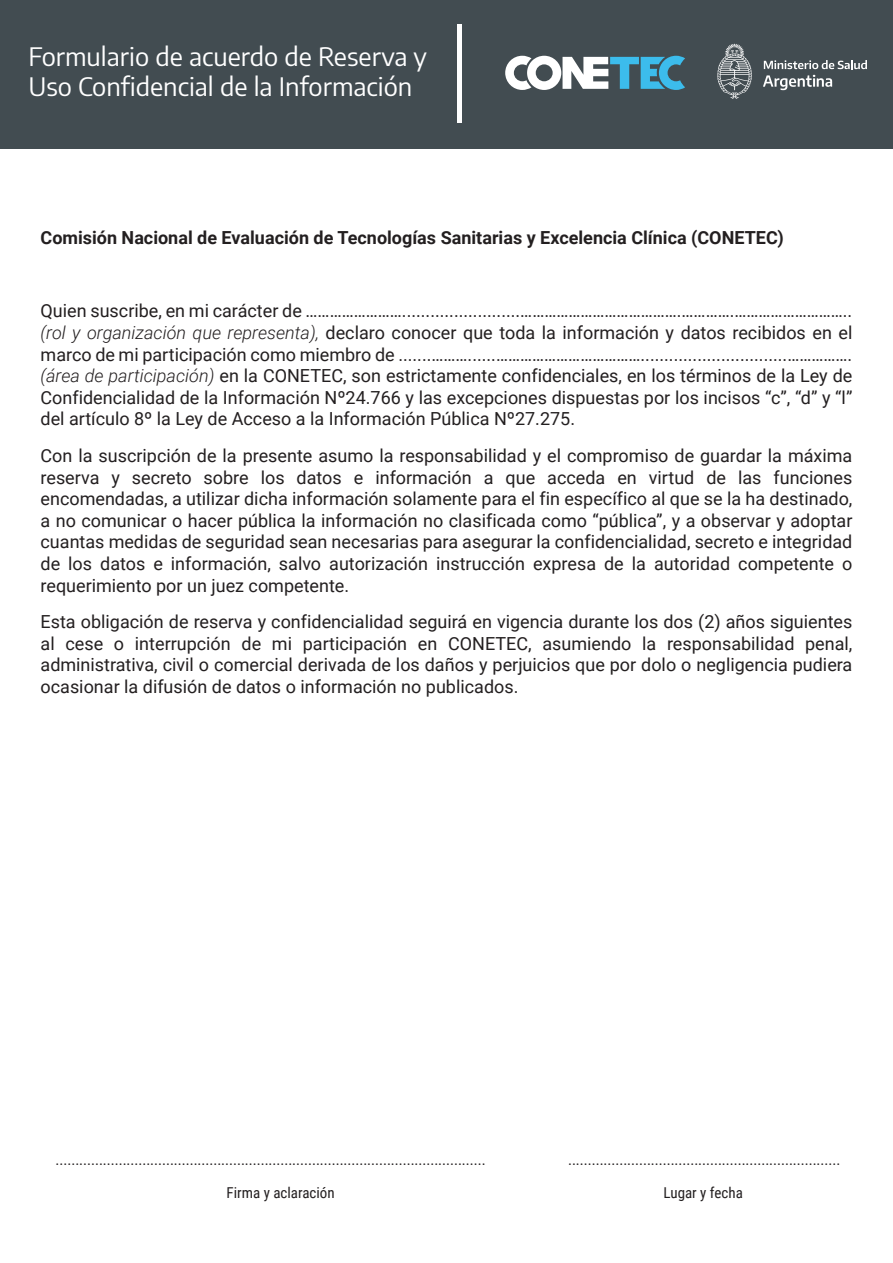
<style>
.page{position:relative;width:893px;height:1263px;background:#fff}
.page>*{position:absolute;margin:0;border:0;box-sizing:border-box;transform-origin:0 0}
.t1{font:25.5px/30.6px "Encode Sans";color:#fff}
.t2{font:18px/21.6px "Roboto";color:#231f20;text-align:justify}
.t3{font:700 18px "Roboto";color:#231f20}
.t4{font:15px "Roboto Condensed";color:#231f20}
.s1{font-weight:300;font-style:italic}
</style>
<div class="page">
<div style="left:0;top:0;width:893px;height:149px;background:#424c51"></div>
<div style="left:457px;top:24px;width:5px;height:99px;background:#fff"></div>
<svg style="left:717px;top:44px;width:35px;height:55px"></svg>
<svg style="left:763px;top:75px;width:69px;height:15px"></svg>
<svg style="left:764px;top:60px;width:103px;height:9px"></svg>
<svg style="left:505px;top:56px;width:180px;height:34px"></svg>
<h1 class="t1" style="left:28px;top:40px;width:400px">Formulario de acuerdo de Reserva y<br>Uso Confidencial de la Información</h1>
<p class="t3" style="left:41px;top:225px;width:745px">Comisión Nacional de Evaluación de Tecnologías Sanitarias y Excelencia Clínica (CONETEC)</p>
<p class="t2" style="left:41px;top:299px;width:813px">Quien suscribe, en mi carácter de …………………….........................………………………………….………….……………………….. <span class="s1">(rol y organización que representa),</span> declaro conocer que toda la información y datos recibidos en el marco de mi participación como miembro de .......………......………………………………...............................……………. <span class="s1">(área de participación)</span> en la CONETEC, son estrictamente confidenciales, en los términos de la Ley de Confidencialidad de la Información Nº24.766 y las excepciones dispuestas por los incisos “c”, “d” y “l” del artículo 8º la Ley de Acceso a la Información Pública Nº27.275.</p>
<p class="t2" style="left:41px;top:444px;width:813px">Con la suscripción de la presente asumo la responsabilidad y el compromiso de guardar la máxima reserva y secreto sobre los datos e información a que acceda en virtud de las funciones encomendadas, a utilizar dicha información solamente para el fin específico al que se la ha destinado, a no comunicar o hacer pública la información no clasificada como “pública”, y a observar y adoptar cuantas medidas de seguridad sean necesarias para asegurar la confidencialidad, secreto e integridad de los datos e información, salvo autorización instrucción expresa de la autoridad competente o requerimiento por un juez competente.</p>
<p class="t2" style="left:41px;top:610px;width:813px">Esta obligación de reserva y confidencialidad seguirá en vigencia durante los dos (2) años siguientes al cese o interrupción de mi participación en CONETEC, asumiendo la responsabilidad penal, administrativa, civil o comercial derivada de los daños y perjuicios que por dolo o negligencia pudiera ocasionar la difusión de datos o información no publicados.</p>
<p class="t4" style="left:56px;top:1149px;width:432px">.............................................................................................................</p>
<p class="t4" style="left:568px;top:1149px;width:274px">.....................................................................</p>
<p class="t4" style="left:227px;top:1182px;width:110px">Firma y aclaración</p>
<p class="t4" style="left:664px;top:1182px;width:81px">Lugar y fecha</p>
</div>
